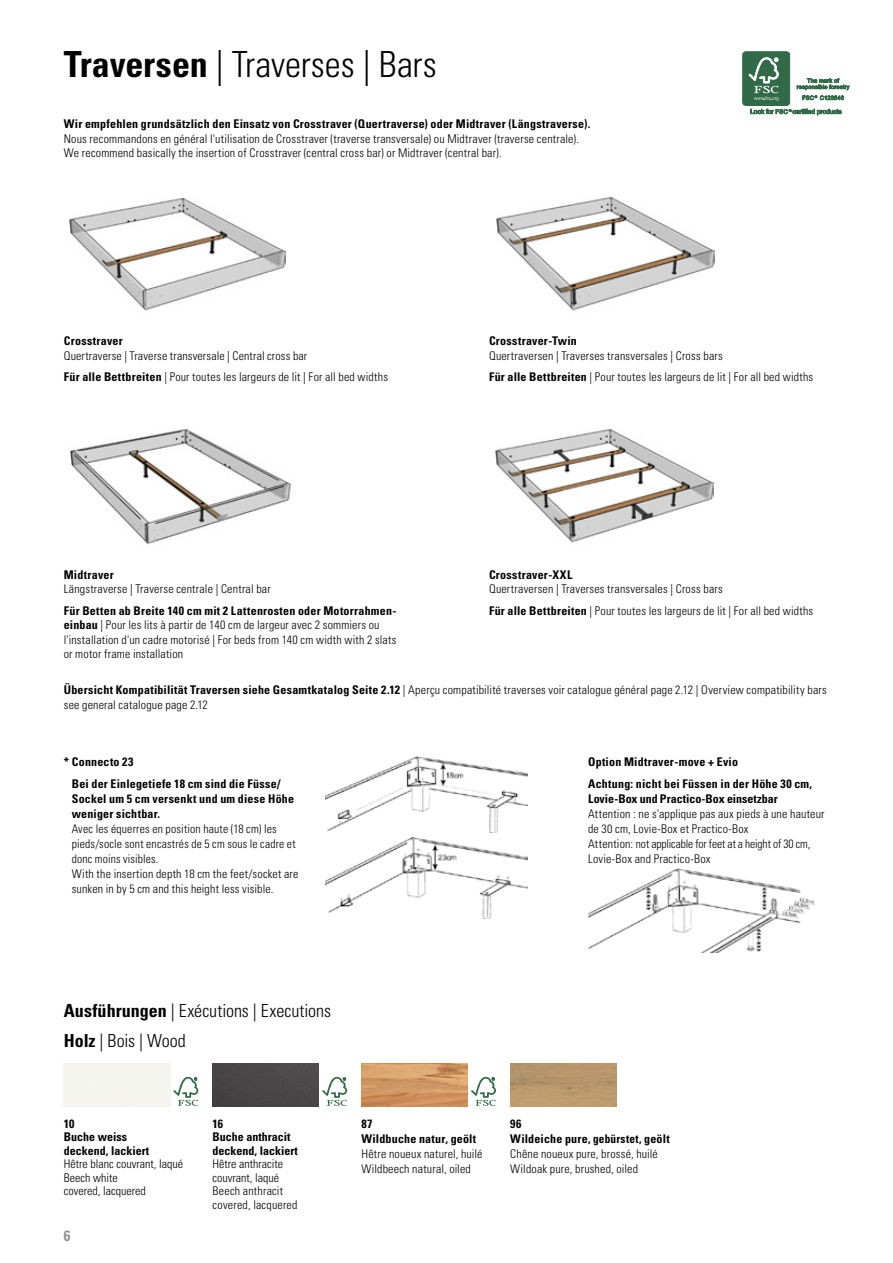
<style>
.page{position:relative;width:893px;height:1263px;background:#fff}
.page>*{position:absolute;margin:0;border:0;box-sizing:border-box;transform-origin:0 0}
._01_Subtitle_24pt{font:300 condensed 36px "Univers LT Std";letter-spacing:-.005em;color:#000}
._03_Subtitle_12pt{font:300 condensed 18px "Univers LT Std";color:#000}
.t1{font:700 condensed 15px "Univers LT Std";color:#929292}
._04_Body_8pt_ohne_Zu{font:300 condensed 12px/14.4px "Univers LT Std";letter-spacing:.015em;color:#000}
._04_Body_8pt_mit_Zus{font:300 condensed 12px/15px "Univers LT Std";letter-spacing:.015em;color:#000}
._04_Body_8pt_mit_Zus-2{font:700 condensed 12px/13.5px "Univers LT Std";letter-spacing:.015em;color:#000}
._04_Body_8pt_ohne_Zu-2{font:700 condensed 12px/14.4px "Univers LT Std";letter-spacing:.015em;color:#000}
._04_Subtitle_8pt{font:700 condensed 12px "Univers LT Std";letter-spacing:.025em;color:#000}
.s1{font-weight:700}
</style>
<div class="page">
<img style="left:326px;top:756px;width:202px;height:76px">
<img style="left:326px;top:837px;width:202px;height:82px">
<img style="left:588px;top:868px;width:227px;height:85px">
<img style="left:69px;top:198px;width:216px;height:113px">
<img style="left:497px;top:197px;width:218px;height:114px">
<img style="left:70px;top:429px;width:221px;height:115px">
<img style="left:495px;top:429px;width:218px;height:114px">
<svg style="left:173px;top:1077px;width:25px;height:29px"></svg>
<div style="left:213px;top:1064px;width:106px;height:42px;background:#484647"></div>
<svg style="left:322px;top:1077px;width:25px;height:29px"></svg>
<img style="left:361px;top:1064px;width:107px;height:42px">
<svg style="left:471px;top:1077px;width:25px;height:29px"></svg>
<img style="left:510px;top:1064px;width:107px;height:42px">
<div style="left:743px;top:52px;width:47px;height:53px;background:#316a46;border-radius:3px"></div>
<div style="left:742px;top:51px;width:48px;height:55px;border:1px solid #316a46;border-radius:3px"></div>
<svg style="left:749px;top:57px;width:30px;height:44px"></svg>
<svg style="left:797px;top:78px;width:53px;height:12px"></svg>
<svg style="left:802px;top:96px;width:42px;height:4px"></svg>
<svg style="left:750px;top:109px;width:92px;height:6px"></svg>
<p class="_01_Subtitle_24pt" style="left:64px;top:43px;width:374px"><span class="s1">Traversen</span> | Traverses | Bars</p>
<p class="_04_Body_8pt_mit_Zus-2" style="left:64px;top:117px;width:528px">Wir empfehlen grundsätzlich den Einsatz von Crosstraver (Quertraverse) oder Midtraver (Längstraverse).</p>
<p class="_04_Body_8pt_mit_Zus" style="left:64px;top:131px;width:517px">Nous recommandons en général l'utilisation de Crosstraver (traverse transversale) ou Midtraver (traverse centrale).</p>
<p class="_04_Body_8pt_mit_Zus" style="left:64px;top:145px;width:439px">We recommend basically the insertion of Crosstraver (central cross bar) or Midtraver (central bar).</p>
<p class="_04_Subtitle_8pt" style="left:64px;top:334px;width:60px">Crosstraver</p>
<p class="_04_Body_8pt_ohne_Zu" style="left:64px;top:348px;width:245px">Quertraverse | Traverse transversale | Central cross bar</p>
<p class="_04_Body_8pt_ohne_Zu" style="left:64px;top:370px;width:326px"><span class="s1">Für alle Bettbreiten</span> | Pour toutes les largeurs de lit | For all bed widths</p>
<p class="_04_Subtitle_8pt" style="left:64px;top:567px;width:51px">Midtraver</p>
<p class="_04_Body_8pt_ohne_Zu" style="left:64px;top:582px;width:208px">Längstraverse | Traverse centrale | Central bar</p>
<p class="_04_Body_8pt_ohne_Zu" style="left:64px;top:603px;width:334px"><span class="s1">Für Betten ab Breite 140 cm mit 2 Lattenrosten oder Motorrahmen&shy;einbau</span> | Pour les lits à partir de 140 cm de largeur avec 2 sommiers ou l'installation d'un cadre motorisé | For beds from 140 cm width with 2 slats or motor frame installation</p>
<p class="_04_Subtitle_8pt" style="left:489px;top:334px;width:89px">Crosstraver-Twin</p>
<p class="_04_Body_8pt_ohne_Zu" style="left:489px;top:348px;width:235px">Quertraversen | Traverses transversales | Cross bars</p>
<p class="_04_Body_8pt_ohne_Zu" style="left:489px;top:370px;width:326px"><span class="s1">Für alle Bettbreiten</span> | Pour toutes les largeurs de lit | For all bed widths</p>
<p class="_04_Subtitle_8pt" style="left:489px;top:567px;width:85px">Crosstraver-XXL</p>
<p class="_04_Body_8pt_ohne_Zu" style="left:489px;top:582px;width:235px">Quertraversen | Traverses transversales | Cross bars</p>
<p class="_04_Body_8pt_ohne_Zu" style="left:489px;top:603px;width:326px"><span class="s1">Für alle Bettbreiten</span> | Pour toutes les largeurs de lit | For all bed widths</p>
<p class="_04_Body_8pt_mit_Zus" style="left:64px;top:683px;width:764px;line-height:14.4px"><span class="s1">Übersicht Kompatibilität Traversen siehe Gesamtkatalog Seite 2.12</span> | Aperçu compatibilité traverses voir catalogue général page 2.12 | Overview compatibility bars see general catalogue page 2.12</p>
<p class="_04_Body_8pt_mit_Zus-2" style="left:72px;top:750px;width:210px;line-height:22.5px;text-indent:-8px">* Connecto 23<br>Bei der Einlegetiefe 18 cm sind die Füsse/</p>
<p class="_04_Body_8pt_mit_Zus" style="left:72px;top:792px;width:228px"><span class="s1">Sockel um 5 cm versenkt und um diese Höhe weniger sichtbar.<br></span>Avec les équerres en position haute (18 cm) les pieds/socle sont encastrés de 5 cm sous le cadre et donc moins visibles.<br>With the insertion depth 18 cm the feet/socket are sunken in by 5 cm and this height less visible.</p>
<p class="_04_Body_8pt_ohne_Zu-2" style="left:588px;top:754px;width:152px">Option Midtraver-move + Evio</p>
<p class="_04_Body_8pt_ohne_Zu-2" style="left:588px;top:777px;width:226px">Achtung: nicht bei Füssen in der Höhe 30 cm,<br>Lovie-Box und Practico-Box einsetzbar</p>
<p class="_04_Body_8pt_ohne_Zu" style="left:588px;top:806px;width:238px;line-height:15px">Attention : ne s’applique pas aux pieds à une hauteur de 30 cm, Lovie-Box et Practico-Box</p>
<p class="_04_Body_8pt_ohne_Zu" style="left:588px;top:836px;width:224px;line-height:15px">Attention: not applicable for feet at a height of 30 cm,<br>Lovie-Box and Practico-Box</p>
<p class="_03_Subtitle_12pt" style="left:64px;top:999px;width:269px"><span class="s1">Ausführungen</span> | Exécutions | Executions</p>
<p class="_03_Subtitle_12pt" style="left:64px;top:1029px;width:124px"><span class="s1">Holz</span> | Bois | Wood</p>
<p class="_04_Body_8pt_mit_Zus-2" style="left:64px;top:1116px;width:12px">10</p>
<p class="_04_Body_8pt_mit_Zus-2" style="left:64px;top:1130px;width:87px">Buche weiss deckend, lackiert</p>
<p class="_04_Body_8pt_mit_Zus" style="left:64px;top:1156px;width:121px">Hêtre blanc couvrant, laqué</p>
<p class="_04_Body_8pt_mit_Zus" style="left:64px;top:1170px;width:55px">Beech white</p>
<p class="_04_Body_8pt_mit_Zus" style="left:64px;top:1183px;width:83px">covered, lacquered</p>
<p class="t1" style="left:64px;top:1226px;width:8px">6</p>
<p class="_04_Body_8pt_mit_Zus-2" style="left:213px;top:1116px;width:12px">16</p>
<p class="_04_Body_8pt_mit_Zus-2" style="left:213px;top:1130px;width:87px">Buche anthracit deckend, lackiert</p>
<p class="_04_Body_8pt_mit_Zus" style="left:213px;top:1157px;width:72px;line-height:13.5px">Hêtre anthracite couvrant, laqué</p>
<p class="_04_Body_8pt_mit_Zus" style="left:213px;top:1184px;width:86px;line-height:13.5px">Beech anthracit covered, lacquered</p>
<p class="_04_Body_8pt_mit_Zus-2" style="left:361px;top:1116px;width:13px">87</p>
<p class="_04_Body_8pt_mit_Zus-2" style="left:361px;top:1131px;width:116px">Wildbuche natur, geölt</p>
<p class="_04_Body_8pt_mit_Zus" style="left:361px;top:1146px;width:123px">Hêtre noueux naturel, huilé</p>
<p class="_04_Body_8pt_mit_Zus" style="left:361px;top:1161px;width:111px">Wildbeech natural, oiled</p>
<p class="_04_Body_8pt_mit_Zus-2" style="left:510px;top:1116px;width:13px">96</p>
<p class="_04_Body_8pt_mit_Zus-2" style="left:510px;top:1131px;width:161px">Wildeiche pure, gebürstet, geölt</p>
<p class="_04_Body_8pt_ohne_Zu" style="left:510px;top:1146px;width:149px">Chêne noueux pure, brossé, huilé</p>
<p class="_04_Body_8pt_ohne_Zu" style="left:510px;top:1161px;width:129px">Wildoak pure, brushed, oiled</p>
</div>
